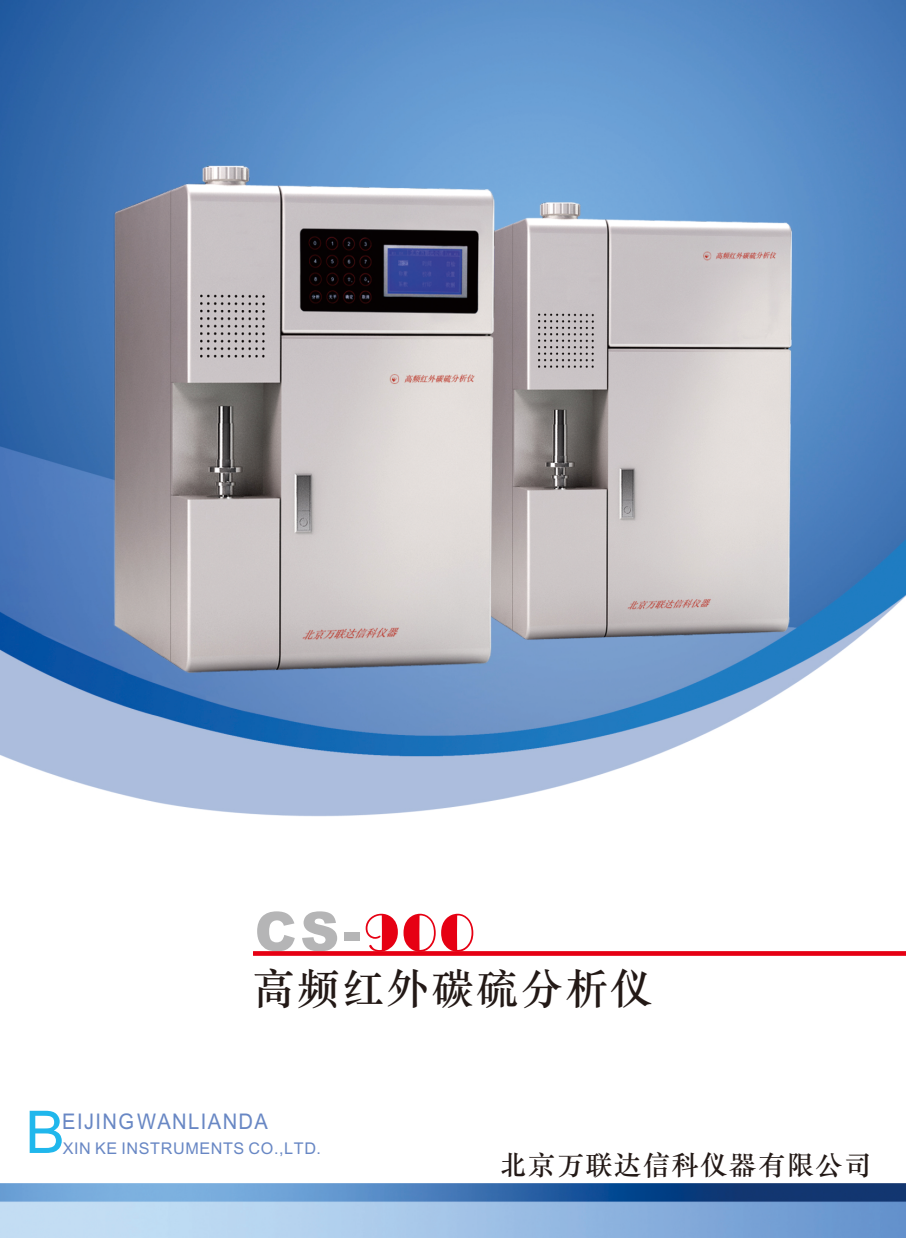
<style>
.page{position:relative;width:906px;height:1238px;background:#fff}
.page>*{position:absolute;margin:0;border:0;box-sizing:border-box;transform-origin:0 0}
.t1{font:58.8px "Arial Unicode MS";color:#20b7ec}
.t2{font:900 54px "Arial";color:#b5b5b6}
.t3{font:42px "ST Zhongsong";letter-spacing:.065em;color:#231916}
.t4{font:27px "ST Zhongsong";letter-spacing:.065em;color:#231916}
.t5{font:21.6px "Arial Unicode MS";letter-spacing:.07em;color:#6887c4;scale:.93 1}
.t6{font:16.2px "Arial Unicode MS";letter-spacing:.04em;color:#6887c4}
.s1{font-family:"Broadway";font-weight:400;color:#e60013}
</style>
<div class="page">
<img style="left:0;top:0;width:906px;height:1237px">
<svg style="left:253px;top:951px;width:653px;height:4px;background:#e6071a"></svg>
<img style="left:520px;top:185px;width:291px;height:471px">
<img style="left:84px;top:144px;width:436px;height:543px">
<h2 class="t2" style="left:255px;top:912px;width:221px">CS-<span class="s1">900</span></h2>
<h3 class="t3" style="left:253px;top:966px;width:401px">高频红外碳硫分析仪</h3>
<h1 class="t1" style="left:25px;top:1110px;width:41px">B</h1>
<h3 class="t5" style="left:62px;top:1113px;width:223px">EIJINGWANLIANDA</h3>
<p class="t6" style="left:63px;top:1141px;width:260px">XIN KE INSTRUMENTS CO.,LTD.</p>
<h3 class="t4" style="left:499px;top:1150px;width:373px">北京万联达信科仪器有限公司</h3>
</div>
